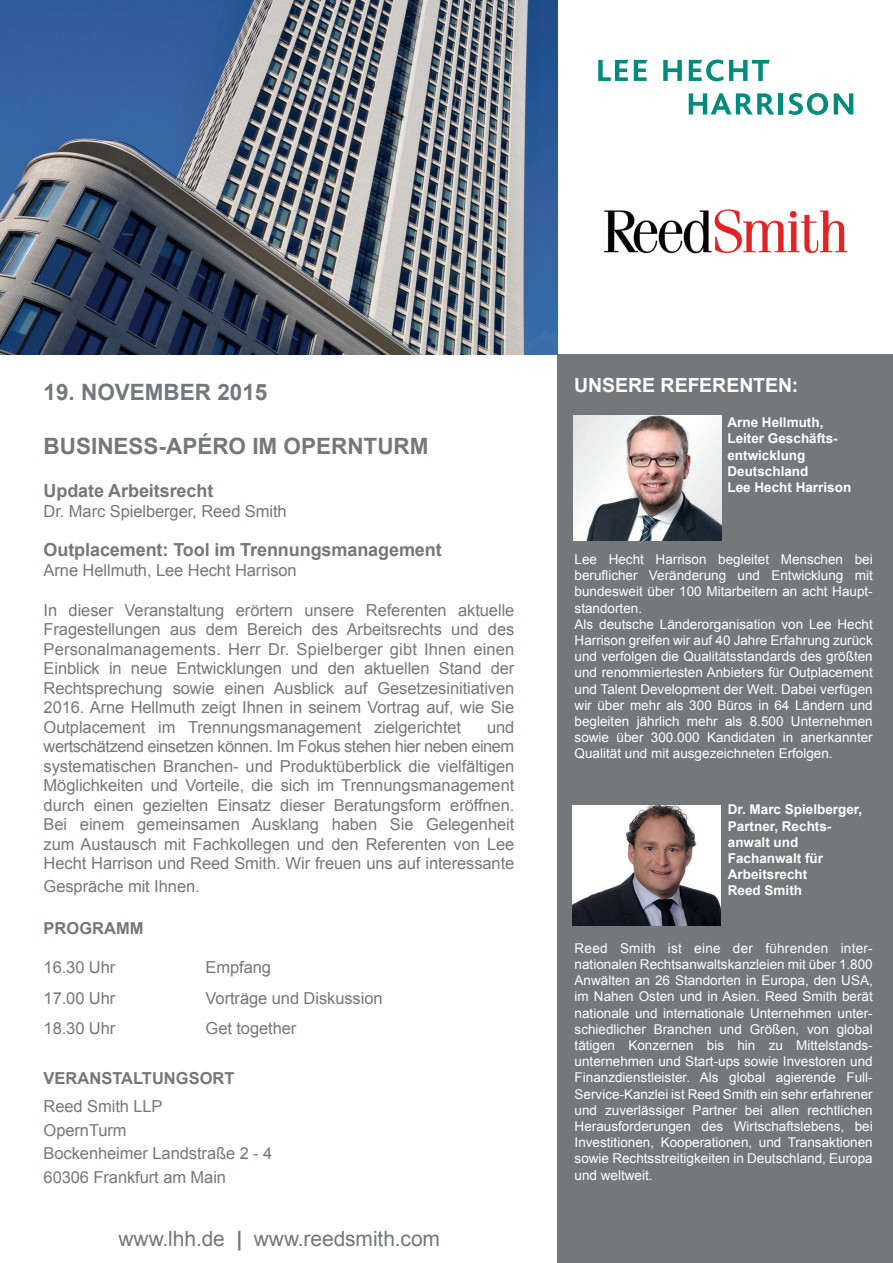
<style>
.page{position:relative;width:893px;height:1263px;background:#fff}
.page>*{position:absolute;margin:0;border:0;box-sizing:border-box;transform-origin:0 0}
.t1{font:700 22.5px "Arial";color:#74787a}
.t2{font:21px "Arial";letter-spacing:-.005em;color:#74787a}
.t3{font:700 19.5px "Arial";color:#fff}
.t4{font:700 18px "Arial";letter-spacing:-.005em;color:#74787a}
.t5{font:16.5px/19.5px "Arial";letter-spacing:-.005em;color:#74787a;text-align:justify}
.t6{font:700 16.5px "Arial";color:#74787a}
.t7{font:13.5px/16.2px "Arial";color:#fff}
.t8{font:700 13.5px/16.2px "Arial";color:#fff}
.s1{font-weight:700}
</style>
<div class="page">
<div style="left:558px;top:354px;width:335px;height:909px;background:#74787a"></div>
<div style="left:557px;top:355px;width:336px;height:60px;background:#74787a"></div>
<img style="left:0;top:0;width:558px;height:354px">
<img style="left:573px;top:806px;width:148px;height:119px">
<img style="left:573px;top:415px;width:148px;height:126px">
<svg style="left:598px;top:60px;width:30px;height:21px"></svg>
<svg style="left:634px;top:60px;width:13px;height:21px"></svg>
<svg style="left:663px;top:60px;width:19px;height:21px"></svg>
<svg style="left:689px;top:60px;width:81px;height:21px"></svg>
<svg style="left:689px;top:93px;width:85px;height:21px"></svg>
<hr style="left:779px;top:93px;width:4px;height:21px;background:#008b7b">
<svg style="left:788px;top:93px;width:40px;height:22px"></svg>
<svg style="left:834px;top:93px;width:19px;height:21px"></svg>
<img style="left:604px;top:209px;width:244px;height:45px">
<h1 class="t1" style="left:44px;top:377px;width:225px">19. NOVEMBER 2015</h1>
<h1 class="t1" style="left:44px;top:431px;width:387px">BUSINESS-APÉRO IM OPERNTURM</h1>
<h3 class="t4" style="left:44px;top:479px;width:171px">Update Arbeitsrecht</h3>
<p class="t5" style="left:44px;top:501px;width:245px">Dr. Marc Spielberger, Reed Smith</p>
<h3 class="t4" style="left:44px;top:538px;width:400px">Outplacement: Tool im Trennungsmanagement</h3>
<p class="t5" style="left:44px;top:561px;width:255px">Arne Hellmuth, Lee Hecht Harrison</p>
<p class="t5" style="left:44px;top:600px;width:472px">In dieser Veranstaltung erörtern unsere Referenten aktuelle Fragestellungen aus dem Bereich des Arbeitsrechts und des Personalmanagements. Herr Dr. Spielberger gibt Ihnen einen Einblick in neue Entwicklungen und den aktuellen Stand der Rechtsprechung sowie einen Ausblick auf Gesetzesinitiativen 2016. Arne Hellmuth zeigt Ihnen in seinem Vortrag auf, wie Sie Outplacement im Trennungsmanagement zielgerichtet</p>
<p class="t5" style="left:44px;top:717px;width:472px;text-indent:443px">und wertschätzend einsetzen können. Im Fokus stehen hier neben einem systematischen Branchen- und Produktüberblick die vielfältigen Möglichkeiten und Vorteile, die sich im Trennungsmanagement durch einen gezielten Einsatz dieser Beratungsform eröffnen.<br>Bei einem gemeinsamen Ausklang haben Sie Gelegenheit zum Austausch mit Fachkollegen und den Referenten von Lee Hecht Harrison und Reed Smith. Wir freuen uns auf interessante</p>
<p class="t5" style="left:44px;top:876px;width:158px">Gespräche mit Ihnen.</p>
<p class="t6" style="left:44px;top:917px;width:101px">PROGRAMM</p>
<p class="t5" style="left:44px;top:958px;width:73px">16.30 Uhr</p>
<p class="t5" style="left:206px;top:958px;width:67px">Empfang</p>
<p class="t5" style="left:44px;top:988px;width:73px">17.00 Uhr</p>
<p class="t5" style="left:206px;top:988px;width:179px">Vorträge und Diskussion</p>
<p class="t5" style="left:44px;top:1019px;width:73px">18.30 Uhr</p>
<p class="t5" style="left:206px;top:1019px;width:92px">Get together</p>
<p class="t6" style="left:44px;top:1067px;width:192px">VERANSTALTUNGSORT</p>
<p class="t5" style="left:44px;top:1094px;width:230px;line-height:23.7px;text-align:left">Reed Smith LLP<br>OpernTurm<br>Bockenheimer Landstraße 2 - 4<br>60306 Frankfurt am Main</p>
<h2 class="t2" style="left:119px;top:1225px;width:323px">www.lhh.de <span class="s1">|</span> www.reedsmith.com</h2>
<h3 class="t3" style="left:574px;top:372px;width:226px">UNSERE REFERENTEN:</h3>
<p class="t8" style="left:727px;top:415px;width:125px">Arne Hellmuth,<br>Leiter Geschäfts&shy;entwicklung<br>Deutschland<br>Lee Hecht Harrison</p>
<p class="t7" style="left:575px;top:551px;width:300px">Lee Hecht Harrison begleitet Menschen bei beruflicher Veränderung und Entwicklung mit bundesweit über 100 Mitarbeitern an acht Haupt&shy;standorten.<br>Als deutsche Länderorganisation von Lee Hecht Harrison greifen wir auf 40 Jahre Erfahrung zurück und verfolgen die Qualitätsstandards des größten und renommiertesten Anbieters für Outplacement und Talent Development der Welt. Dabei verfügen wir über mehr als 300 Büros in 64 Ländern und begleiten jährlich mehr als 8.500 Unternehmen sowie über 300.000 Kandidaten in anerkannter Qualität und mit ausgezeichneten Erfolgen.</p>
<p class="t8" style="left:728px;top:802px;width:136px">Dr. Marc Spielberger,<br>Partner, Rechts&shy;anwalt und<br>Fachanwalt für<br>Arbeitsrecht<br>Reed Smith</p>
<p class="t7" style="left:575px;top:940px;width:300px;text-align:justify">Reed Smith ist eine der führenden inter&shy;nationalen Rechtsanwaltskanzleien mit über 1.800<br>Anwälten an 26 Standorten in Europa, den USA, im Nahen Osten und in Asien. Reed Smith berät nationale und internationale Unternehmen unter&shy;schiedlicher Branchen und Größen, von global tätigen Konzernen bis hin zu Mittelstands&shy;unternehmen und Start-ups sowie Investoren und Finanzdienstleister. Als global agierende Full-Service-Kanzlei ist Reed Smith ein sehr erfahrener und zuverlässiger Partner bei allen rechtlichen Herausforderungen des Wirtschaftslebens, bei Investitionen, Kooperationen, und Transaktionen sowie Rechtsstreitigkeiten in Deutschland, Europa und weltweit.</p>
</div>
